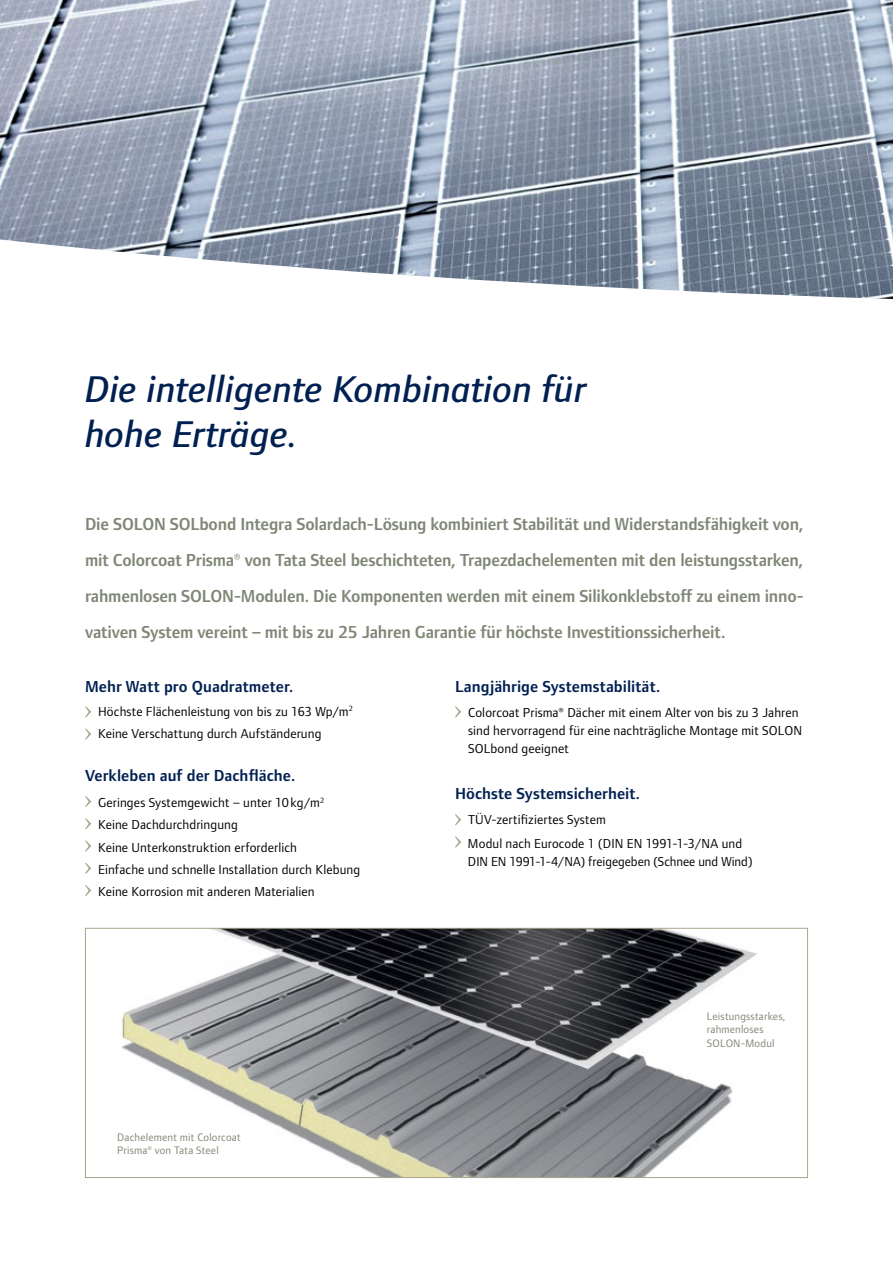
<style>
.page{position:relative;width:893px;height:1263px;background:#fff}
.page>*{position:absolute;margin:0;border:0;box-sizing:border-box;transform-origin:0 0}
.t1{font:38.55px/45px "Foundry Form Sans OT2 Med Ita";color:#002052}
.t2{font:600 18px/36px "Foundry Form Sans OT2";letter-spacing:-.01em;color:#808776;text-align:justify}
.t3{font:600 16.5px "Foundry Form Sans OT2";letter-spacing:.005em;color:#002052}
.t4{font:13.5px/18px "Foundry Form Sans OT2";letter-spacing:.01em;color:#000}
.t5{font:11.25px/13.5px "Foundry Form Sans";letter-spacing:.015em;color:#808776}
.t6{font:11.25px "Foundry Form Sans OT2";letter-spacing:.015em;color:#808776}
.s1{font-weight:400}
</style>
<div class="page">
<img style="left:0;top:0;width:893px;height:299px">
<svg style="left:85px;top:706px;width:6px;height:11px"></svg>
<svg style="left:85px;top:728px;width:6px;height:12px"></svg>
<svg style="left:85px;top:796px;width:6px;height:11px"></svg>
<svg style="left:85px;top:818px;width:6px;height:11px"></svg>
<svg style="left:85px;top:840px;width:6px;height:11px"></svg>
<svg style="left:85px;top:863px;width:6px;height:11px"></svg>
<svg style="left:85px;top:885px;width:6px;height:11px"></svg>
<svg style="left:455px;top:706px;width:6px;height:11px"></svg>
<svg style="left:455px;top:814px;width:6px;height:11px"></svg>
<svg style="left:455px;top:836px;width:6px;height:11px"></svg>
<img style="left:121px;top:930px;width:636px;height:246px">
<div style="left:85px;top:928px;width:723px;height:250px;border:1px solid #aaa48c"></div>
<p class="t1" style="left:85px;top:364px;width:503px">Die intelligente Kombination für hohe Erträge.</p>
<p class="t2" style="left:85px;top:505px;width:720px">Die SOLON SOLbond Integra Solardach-Lösung kombiniert Stabilität und Widerstandsfähigkeit von, mit Colorcoat Prisma<span class="s1">®</span> von Tata Steel beschichteten, Trapezdachelementen mit den leistungsstarken, rahmenlosen SOLON-Modulen. Die Komponenten werden mit einem Silikonklebstoff zu einem inno&shy;vativen System vereint – mit bis zu 25 Jahren Garantie für höchste Investitionssicherheit.</p>
<p class="t3" style="left:85px;top:674px;width:210px">Mehr Watt pro Quadratmeter.</p>
<p class="t4" style="left:98px;top:701px;width:256px">Höchste Flächenleistung von bis zu 163 Wp/m<sup>2</sup></p>
<p class="t4" style="left:98px;top:724px;width:225px">Keine Verschattung durch Aufständerung</p>
<p class="t3" style="left:85px;top:764px;width:212px">Verkleben auf der Dachfläche.</p>
<p class="t4" style="left:98px;top:793px;width:228px">Geringes Systemgewicht – unter 10kg/m<sup>2</sup></p>
<p class="t4" style="left:98px;top:815px;width:141px">Keine Dachdurchdringung</p>
<p class="t4" style="left:98px;top:837px;width:200px">Keine Unterkonstruktion erforderlich</p>
<p class="t4" style="left:98px;top:859px;width:264px">Einfache und schnelle Installation durch Klebung</p>
<p class="t4" style="left:98px;top:882px;width:218px">Keine Korrosion mit anderen Materialien</p>
<p class="t5" style="left:117px;top:1130px;width:125px">Dachelement mit Colorcoat<br>Prisma® von Tata Steel</p>
<p class="t3" style="left:455px;top:674px;width:207px">Langjährige Systemstabilität.</p>
<p class="t4" style="left:468px;top:703px;width:336px">Colorcoat Prisma® Dächer mit einem Alter von bis zu 3 Jahren sind hervorragend für eine nachträgliche Montage mit SOLON<br>SOLbond geeignet</p>
<p class="t3" style="left:455px;top:782px;width:187px">Höchste Systemsicherheit.</p>
<p class="t4" style="left:468px;top:809px;width:139px">TÜV-zertifiziertes System</p>
<p class="t4" style="left:468px;top:833px;width:286px">Modul nach Eurocode 1 (DIN EN 1991-1-3/NA und<br>DIN EN 1991-1-4/NA) freigegeben (Schnee und Wind)</p>
<p class="t6" style="left:707px;top:1008px;width:80px">Leistungsstarkes,</p>
<p class="t6" style="left:707px;top:1021px;width:58px">rahmenloses</p>
<p class="t6" style="left:707px;top:1035px;width:69px">SOLON-Modul</p>
</div>
